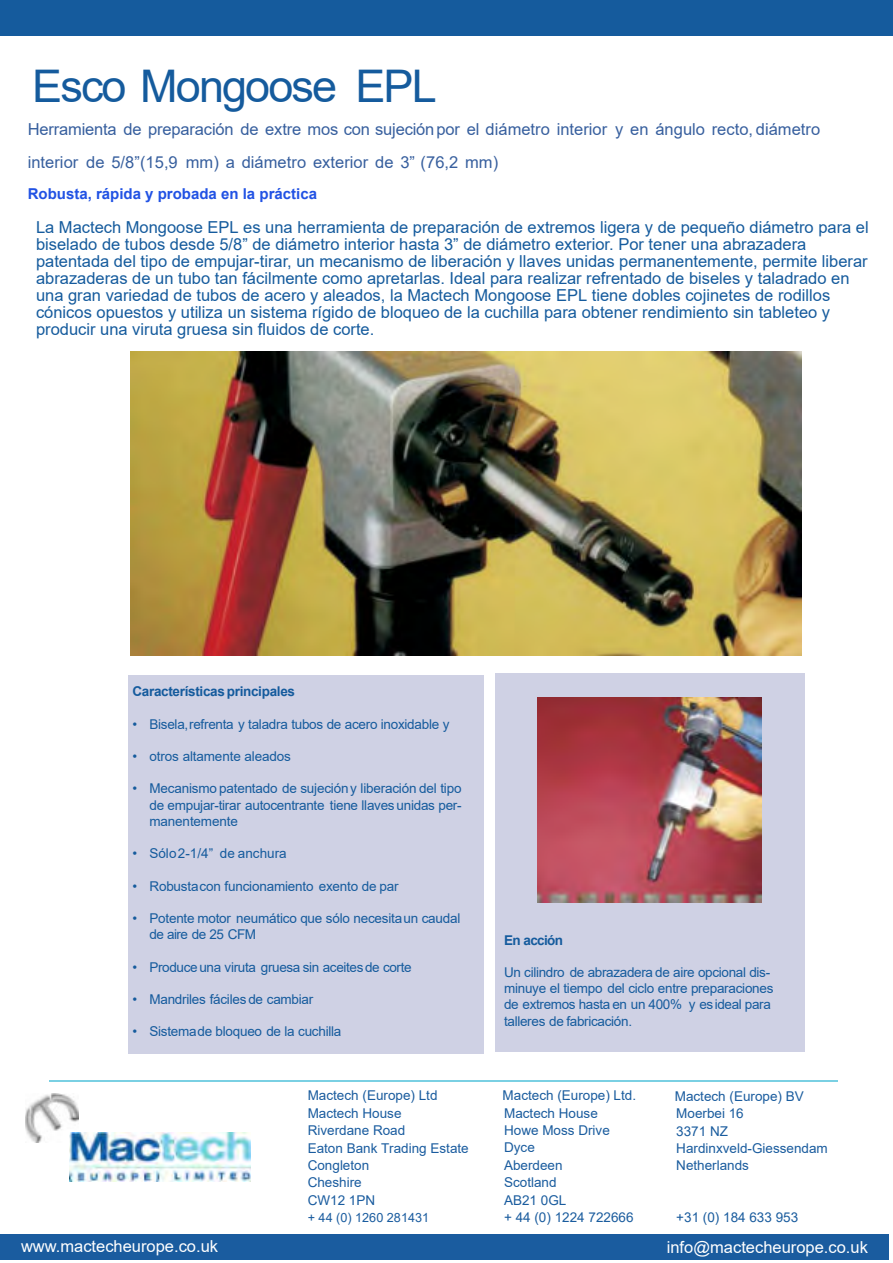
<style>
.page{position:relative;width:893px;height:1263px;background:#fff}
.page>*{position:absolute;margin:0;border:0;box-sizing:border-box;transform-origin:0 0}
.t1{font:45px "Arial";letter-spacing:-.04em;color:#155b9d}
.t2{font:16.5px/17.1px "Arial";color:#155b9d}
.t3{font:16.5px/33px "Arial";color:#375f9e}
.t4{font:16.5px "Arial";color:#fff}
.t5{font:700 15px "Arial";color:#2152e4}
.t6{font:13.5px/16.2px "Arial";letter-spacing:-.02em;color:#155b9d}
.t7{font:13.5px/17.4px "Arial";color:#1a5c9e}
.t8{font:13.5px/17.4px "Arial";color:#1a5c9f}
.t9{font:700 13.5px "Arial";letter-spacing:-.025em;color:#155b9d}
.t10{font:13.5px "Arial";color:#155b9d}
.t11{font:700 13.5px "Arial";letter-spacing:-.05em;color:#155b9d}
.t12{font:12.6px "Arial";color:#1a5c9f}
</style>
<div class="page">
<div style="left:495px;top:674px;width:310px;height:378px;background:#cfd1e4"></div>
<img style="left:130px;top:351px;width:671px;height:304px">
<img style="left:537px;top:697px;width:225px;height:205px">
<div style="left:128px;top:675px;width:356px;height:378px;background:#cfd1e4"></div>
<div style="left:0;top:0;width:893px;height:35px;background:#155b9d"></div>
<div style="left:0;top:1234px;width:888px;height:25px;background:#1a5c9f"></div>
<hr style="left:50px;top:1080px;width:788px;height:2px;background:#7ad0e3">
<img style="left:25px;top:1094px;width:53px;height:48px">
<img style="left:69px;top:1132px;width:181px;height:49px">
<h1 class="t1" style="left:32px;top:69px;width:406px">Esco Mongoose EPL</h1>
<p class="t3" style="left:28px;top:114px;width:794px">Herramienta de preparación de extre mos con sujeciónpor el diámetro interior y en ángulo recto, diámetro interior de 5/8”(15,9 mm) a diámetro exterior de 3” (76,2 mm)</p>
<p class="t5" style="left:28px;top:188px;width:291px">Robusta, rápida y probada en la práctica</p>
<p class="t2" style="left:36px;top:220px;width:834px">La Mactech Mongoose EPL es una herramienta de preparación de extremos ligera y de pequeño diámetro para el biselado de tubos desde 5/8” de diámetro interior hasta 3” de diámetro exterior. Por tener una abrazadera patentada del tipo de empujar-tirar, un mecanismo de liberación y llaves unidas permanentemente, permite liberar abrazaderas de un tubo tan fácilmente como apretarlas. Ideal para realizar refrentado de biseles y taladrado en una gran variedad de tubos de acero y aleados, la Mactech Mongoose EPL tiene dobles cojinetes de rodillos cónicos opuestos y utiliza un sistema rígido de bloqueo de la cuchilla para obtener rendimiento sin tableteo y producir una viruta gruesa sin fluidos de corte.</p>
<p class="t9" style="left:132px;top:686px;width:164px">Características principales</p>
<p class="t6" style="left:132px;top:717px;width:318px">• Bisela,refrenta y taladra tubos de acero inoxidable y</p>
<p class="t6" style="left:132px;top:749px;width:160px">• otros altamente aleados</p>
<p class="t6" style="left:149px;top:782px;width:314px;text-align:justify;text-indent:-17px">• Mecanismo patentado de sujecióny liberación del tipo de empujar-tirar autocentrante tiene llaves unidas per&shy;manentemente</p>
<p class="t10" style="left:132px;top:848px;width:156px">• Sólo2-1/4” de anchura</p>
<p class="t6" style="left:132px;top:879px;width:268px">• Robustacon funcionamiento exento de par</p>
<p class="t6" style="left:149px;top:911px;width:312px;text-indent:-17px">• Potente motor neumático que sólo necesitaun caudal de aire de 25 CFM</p>
<p class="t6" style="left:132px;top:960px;width:281px">• Produceuna viruta gruesa sin aceitesde corte</p>
<p class="t6" style="left:132px;top:992px;width:182px">• Mandriles fáciles de cambiar</p>
<p class="t6" style="left:132px;top:1025px;width:210px">• Sistemade bloqueo de la cuchilla</p>
<p class="t4" style="left:21px;top:1240px;width:199px">www.mactecheurope.co.uk</p>
<p class="t7" style="left:308px;top:1088px;width:131px">Mactech (Europe) Ltd</p>
<p class="t8" style="left:308px;top:1106px;width:163px">Mactech House<br>Riverdane Road<br>Eaton Bank Trading Estate<br>Congleton<br>Cheshire<br>CW12 1PN</p>
<p class="t12" style="left:308px;top:1213px;width:123px">+ 44 (0) 1260 281431</p>
<p class="t11" style="left:504px;top:935px;width:60px">En acción</p>
<p class="t6" style="left:504px;top:965px;width:271px">Un cilindro de abrazadera de aire opcional dis&shy;minuye el tiempo del ciclo entre preparaciones de extremos hasta en un 400% y esideal para talleres de fabricación.</p>
<p class="t7" style="left:503px;top:1088px;width:135px">Mactech (Europe) Ltd.<br>Mactech House<br>Howe Moss Drive<br>Dyce<br>Aberdeen<br>Scotland<br>AB21 0GL<br>+ 44 (0) 1224 722666</p>
<p class="t7" style="left:675px;top:1088px;width:155px">Mactech (Europe) BV<br>Moerbei 16<br>3371 NZ<br>Hardinxveld-Giessendam<br>Netherlands</p>
<p class="t7" style="left:676px;top:1210px;width:123px">+31 (0) 184 633 953</p>
<p class="t4" style="left:667px;top:1241px;width:203px">info@mactecheurope.co.uk</p>
</div>
